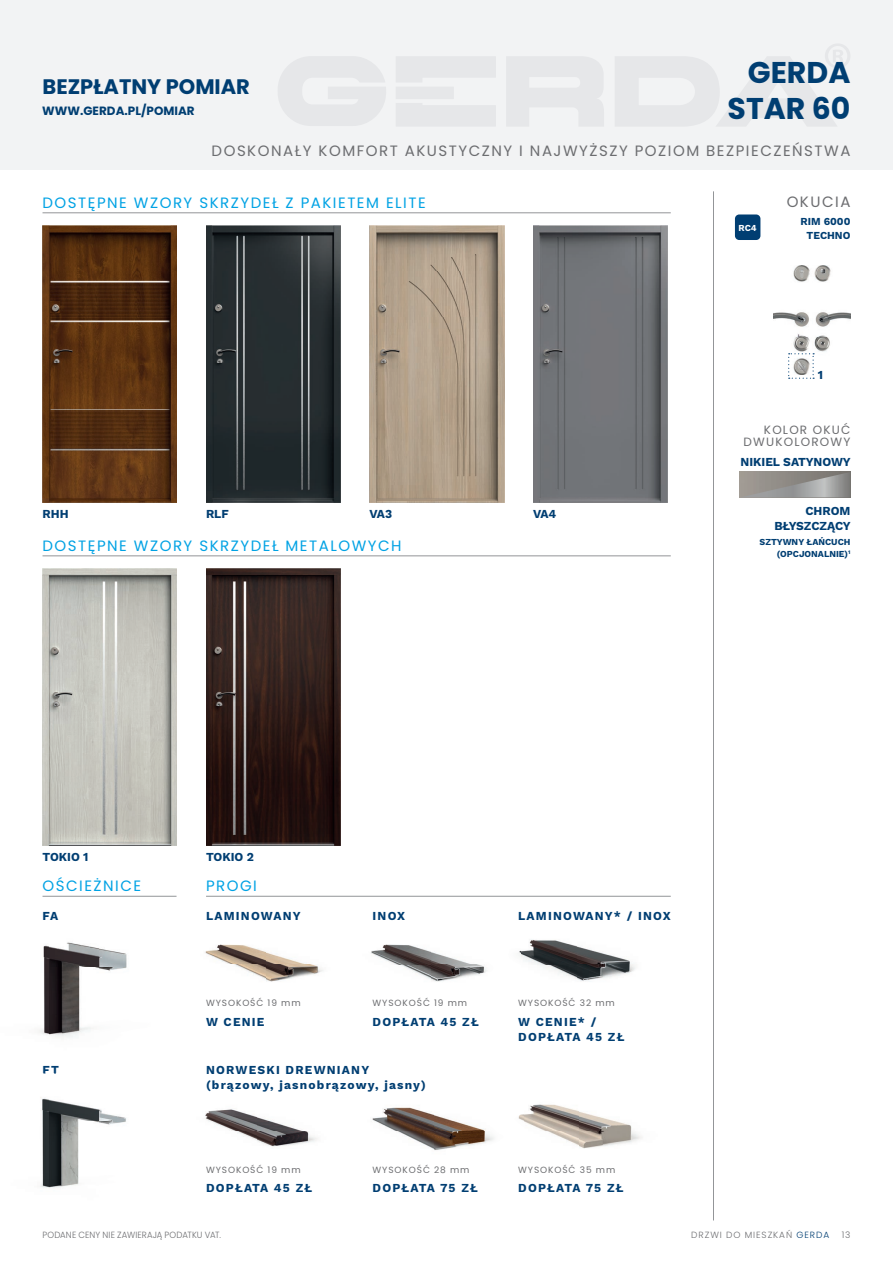
<style>
.page{position:relative;width:893px;height:1263px;background:#fff}
.page>*{position:absolute;margin:0;border:0;box-sizing:border-box;transform-origin:0 0}
.t1{font:700 30px/36px "Poppins";color:#003e72;text-align:right}
.t2{font:700 21px "Poppins";color:#003e72}
.t3{font:15px "Poppins";letter-spacing:.1em;color:#00a2e4}
.t4{font:15px "Poppins";letter-spacing:.1em;color:#6c6d70}
.t5{font:700 12px/15px "Work Sans";letter-spacing:.1em;color:#003e72}
.t6{font:700 12px/15px "Work Sans";color:#003e72;text-align:right}
.t7{font:12px/12px "Poppins";letter-spacing:.1em;color:#6c6d70;text-align:right}
.t8{font:700 12px "Poppins";color:#003e72}
.t9{font:700 10.5px/13.5px "Work Sans";color:#003e72;text-align:center}
.t10{font:9px "Poppins";letter-spacing:.1em;color:#6c6d70}
.t11{font:300 9px "Poppins";letter-spacing:.025em;color:#6c6d70;scale:.95 1}
.t12{font:700 9px/12px "Work Sans";color:#003e72;text-align:right}
.t13{font:300 9px "Poppins";letter-spacing:.1em;color:#6c6d70}
.t14{font:700 9px "Work Sans";color:#fff}
.t15{font:300 9px "Poppins";letter-spacing:.025em;color:#6c6d70}
.s1{color:#003e72}
</style>
<div class="page">
<hr style="left:713px;top:191px;width:1px;height:1029px;background:#939598">
<img style="left:774px;top:265px;width:76px;height:90px">
<svg style="left:788px;top:353px;width:26px;height:26px"></svg>
<svg style="left:740px;top:472px;width:110px;height:25px;background:#989693"></svg>
<div style="left:735px;top:214px;width:25px;height:26px;background:#003e72;border-radius:4px"></div>
<div style="left:0;top:0;width:893px;height:170px;background:#f2f3f4"></div>
<svg style="left:506px;top:57px;width:98px;height:69px"></svg>
<svg style="left:615px;top:44px;width:235px;height:82px"></svg>
<svg style="left:278px;top:56px;width:108px;height:70px"></svg>
<svg style="left:396px;top:57px;width:100px;height:69px"></svg>
<img style="left:43px;top:226px;width:134px;height:276px">
<img style="left:533px;top:226px;width:134px;height:276px">
<img style="left:206px;top:226px;width:134px;height:276px">
<img style="left:370px;top:226px;width:134px;height:276px">
<img style="left:43px;top:569px;width:134px;height:276px">
<img style="left:206px;top:569px;width:134px;height:276px">
<hr style="left:43px;top:213px;width:628px;height:1px;background:#939598">
<hr style="left:43px;top:556px;width:628px;height:1px;background:#939598">
<hr style="left:43px;top:896px;width:134px;height:1px;background:#939598">
<img style="left:520px;top:939px;width:114px;height:26px">
<img style="left:401px;top:965px;width:234px;height:17px">
<img style="left:371px;top:944px;width:109px;height:21px">
<img style="left:489px;top:951px;width:31px;height:31px">
<img style="left:523px;top:1104px;width:109px;height:27px">
<img style="left:397px;top:1131px;width:245px;height:19px">
<img style="left:372px;top:1107px;width:114px;height:24px">
<img style="left:491px;top:1114px;width:32px;height:36px">
<img style="left:205px;top:1109px;width:113px;height:38px">
<img style="left:205px;top:944px;width:118px;height:38px">
<hr style="left:206px;top:896px;width:465px;height:1px;background:#939598">
<img style="left:39px;top:942px;width:88px;height:95px">
<img style="left:40px;top:1097px;width:87px;height:91px">
<h2 class="t2" style="left:43px;top:74px;width:209px">BEZPŁATNY POMIAR</h2>
<p class="t8" style="left:42px;top:104px;width:154px">WWW.GERDA.PL/POMIAR</p>
<h1 class="t1" style="left:728px;top:54px;width:124px">GERDA<br>STAR 60</h1>
<p class="t4" style="left:212px;top:142px;width:640px">DOSKONAŁY KOMFORT AKUSTYCZNY I NAJWYŻSZY POZIOM BEZPIECZEŃSTWA</p>
<p class="t3" style="left:43px;top:194px;width:385px">DOSTĘPNE WZORY SKRZYDEŁ Z PAKIETEM ELITE</p>
<p class="t4" style="left:787px;top:193px;width:65px">OKUCIA</p>
<p class="t14" style="left:739px;top:223px;width:20px">RC4</p>
<p class="t9" style="left:801px;top:216px;width:51px">RIM 6000<br>TECHNO</p>
<p class="t5" style="left:818px;top:368px;width:7px">1</p>
<p class="t7" style="left:743px;top:424px;width:108px">KOLOR OKUĆ<br>DWUKOLOROWY</p>
<p class="t6" style="left:740px;top:455px;width:112px">NIKIEL SATYNOWY</p>
<p class="t5" style="left:43px;top:507px;width:28px">RHH</p>
<p class="t5" style="left:206px;top:507px;width:24px">RLF</p>
<p class="t5" style="left:370px;top:507px;width:24px">VA3</p>
<p class="t5" style="left:533px;top:507px;width:25px">VA4</p>
<p class="t6" style="left:774px;top:504px;width:78px">CHROM<br>BŁYSZCZĄCY</p>
<p class="t3" style="left:43px;top:537px;width:360px">DOSTĘPNE WZORY SKRZYDEŁ METALOWYCH</p>
<p class="t12" style="left:760px;top:536px;width:92px">SZTYWNY ŁAŃCUCH (OPCJONALNIE)<sup>1</sup></p>
<p class="t5" style="left:43px;top:850px;width:47px">TOKIO 1</p>
<p class="t5" style="left:206px;top:850px;width:49px">TOKIO 2</p>
<p class="t3" style="left:43px;top:877px;width:100px">OŚCIEŻNICE</p>
<p class="t3" style="left:206px;top:877px;width:52px">PROGI</p>
<p class="t5" style="left:43px;top:909px;width:17px">FA</p>
<p class="t5" style="left:206px;top:909px;width:96px">LAMINOWANY</p>
<p class="t5" style="left:373px;top:909px;width:34px">INOX</p>
<p class="t5" style="left:518px;top:909px;width:154px">LAMINOWANY* / INOX</p>
<p class="t10" style="left:206px;top:998px;width:96px">WYSOKOŚĆ 19 mm</p>
<p class="t10" style="left:373px;top:998px;width:96px">WYSOKOŚĆ 19 mm</p>
<p class="t10" style="left:518px;top:998px;width:98px">WYSOKOŚĆ 32 mm</p>
<p class="t5" style="left:206px;top:1015px;width:60px">W CENIE</p>
<p class="t5" style="left:373px;top:1015px;width:108px">DOPŁATA 45 ZŁ</p>
<p class="t5" style="left:518px;top:1015px;width:108px">W CENIE* /<br>DOPŁATA 45 ZŁ</p>
<p class="t5" style="left:43px;top:1062px;width:18px">FT</p>
<p class="t5" style="left:206px;top:1062px;width:221px">NORWESKI DREWNIANY (brązowy, jasnobrązowy, jasny)</p>
<p class="t10" style="left:206px;top:1164px;width:96px">WYSOKOŚĆ 19 mm</p>
<p class="t10" style="left:373px;top:1164px;width:98px">WYSOKOŚĆ 28 mm</p>
<p class="t10" style="left:518px;top:1164px;width:99px">WYSOKOŚĆ 35 mm</p>
<p class="t5" style="left:206px;top:1181px;width:108px">DOPŁATA 45 ZŁ</p>
<p class="t5" style="left:373px;top:1181px;width:107px">DOPŁATA 75 ZŁ</p>
<p class="t5" style="left:518px;top:1181px;width:107px">DOPŁATA 75 ZŁ</p>
<p class="t11" style="left:43px;top:1230px;width:189px">PODANE CENY NIE ZAWIERAJĄ PODATKU VAT.</p>
<p class="t13" style="left:691px;top:1230px;width:139px">DRZWI DO MIESZKAŃ <span class="s1">GERDA</span></p>
<p class="t15" style="left:842px;top:1230px;width:10px">13</p>
</div>
